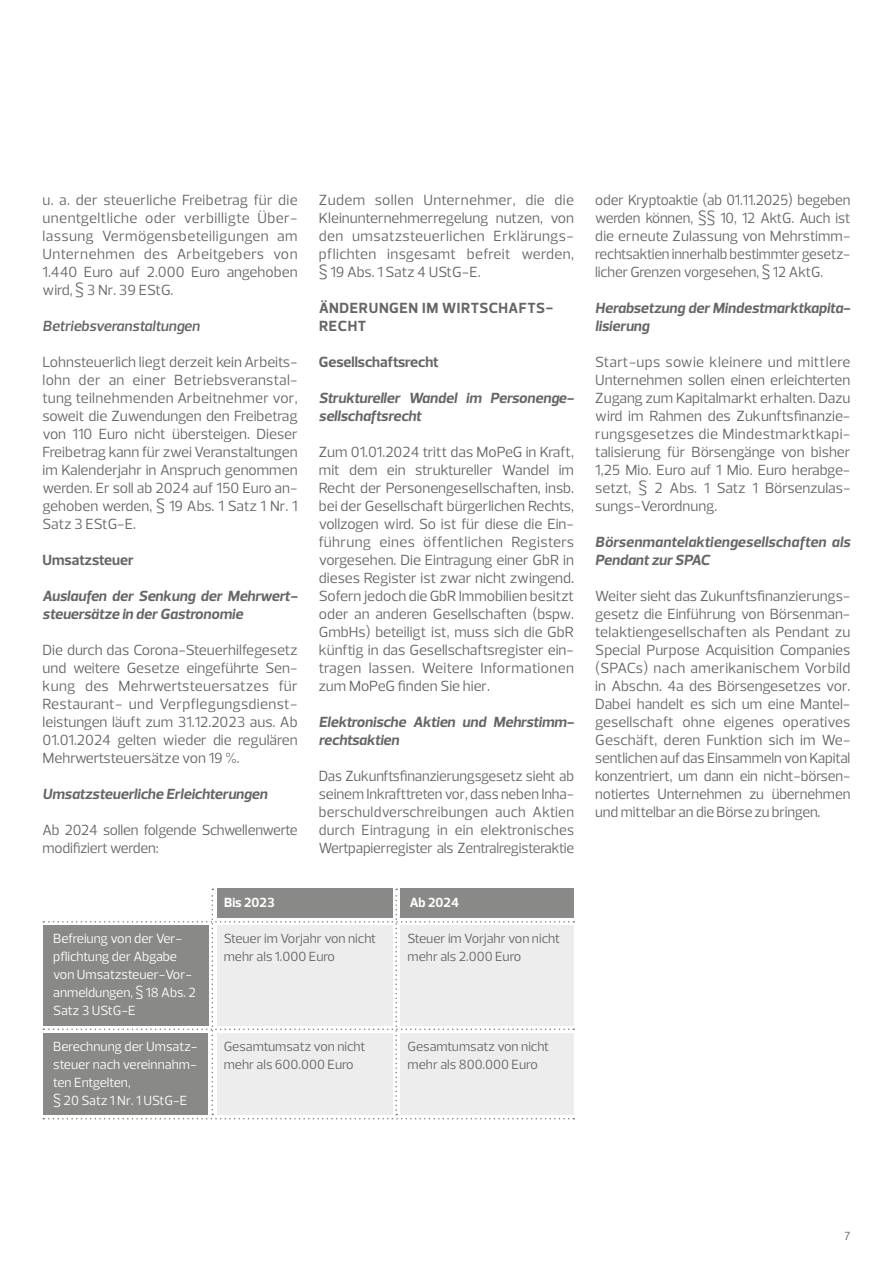
<style>
.page{position:relative;width:893px;height:1263px;background:#fff}
.page>*{position:absolute;margin:0;border:0;box-sizing:border-box;transform-origin:0 0}
.t1{font:15px/18px "Prelo";color:#666665;text-align:justify}
.t2{font:italic 700 15px/18px "Prelo";color:#666665}
.t3{font:15px/18px "Prelo";letter-spacing:.02em;color:#666665}
.t4{font:700 15px "Prelo";color:#666665}
.t5{font:700 15px/18px "Prelo";letter-spacing:.04em;color:#666665}
.t6{font:italic 600 15px "Prelo";color:#666665}
.t7{font:13.5px/18px "Prelo";color:#fff}
.t8{font:13.5px/18px "Prelo";color:#666665}
.t9{font:700 13.5px "Prelo";color:#fff}
.t10{font:12px "Prelo";color:#666665}
</style>
<div class="page">
<svg style="left:43px;top:889px;width:531px;height:230px;background:#cdcdcd"></svg>
<p class="t3" style="left:43px;top:191px;width:257px">u. a. der steuerliche Freibetrag für die unentgeltliche oder verbilligte Über&shy;lassung Vermögensbeteiligungen am Unternehmen des Arbeitgebers von 1.440 Euro auf 2.000 Euro angehoben wird, § 3 Nr. 39 EStG.</p>
<p class="t6" style="left:43px;top:316px;width:159px">Betriebsveranstaltungen</p>
<p class="t1" style="left:43px;top:353px;width:257px">Lohnsteuerlich liegt derzeit kein Arbeits&shy;lohn der an einer Betriebsveranstal&shy;tung teilnehmenden Arbeitnehmer vor, soweit die Zuwendungen den Freibetrag von 110 Euro nicht übersteigen. Dieser Freibetrag kann für zwei Veranstaltungen im Kalenderjahr in Anspruch genommen werden. Er soll ab 2024 auf 150 Euro an&shy;gehoben werden, § 19 Abs. 1 Satz 1 Nr. 1<br>Satz 3 EStG-E.</p>
<p class="t4" style="left:43px;top:550px;width:93px">Umsatzsteuer</p>
<p class="t2" style="left:43px;top:587px;width:257px">Auslaufen der Senkung der Mehrwert&shy;steuersätze in der Gastronomie</p>
<p class="t1" style="left:43px;top:641px;width:257px">Die durch das Corona-Steuerhilfegesetz und weitere Gesetze eingeführte Sen&shy;kung des Mehrwertsteuersatzes für Restaurant- und Verpflegungsdienst&shy;leistungen läuft zum 31.12.2023 aus. Ab 01.01.2024 gelten wieder die regulären Mehrwertsteuersätze von 19 %.</p>
<p class="t2" style="left:43px;top:785px;width:226px">Umsatzsteuerliche Erleichterungen</p>
<p class="t1" style="left:43px;top:821px;width:257px">Ab 2024 sollen folgende Schwellenwerte modifiziert werden:</p>
<p class="t1" style="left:319px;top:191px;width:257px">Zudem sollen Unternehmer, die die Kleinunternehmerregelung nutzen, von den umsatzsteuerlichen Erklärungs&shy;pflichten insgesamt befreit werden, § 19 Abs. 1 Satz 4 UStG-E.</p>
<p class="t5" style="left:319px;top:299px;width:236px">ÄNDERUNGEN IM WIRTSCHAFTS-<br>RECHT</p>
<p class="t4" style="left:319px;top:352px;width:121px">Gesellschaftsrecht</p>
<p class="t2" style="left:319px;top:389px;width:257px">Struktureller Wandel im Personenge&shy;sellschaftsrecht</p>
<p class="t1" style="left:319px;top:443px;width:257px">Zum 01.01.2024 tritt das MoPeG in Kraft, mit dem ein struktureller Wandel im Recht der Personengesellschaften, insb. bei der Gesellschaft bürgerlichen Rechts, vollzogen wird. So ist für diese die Ein&shy;führung eines öffentlichen Registers vorgesehen. Die Eintragung einer GbR in dieses Register ist zwar nicht zwingend.<br>Sofern jedoch die GbR Immobilien besitzt oder an anderen Gesellschaften (bspw.<br>GmbHs) beteiligt ist, muss sich die GbR künftig in das Gesellschaftsregister ein&shy;tragen lassen. Weitere Informationen zum MoPeG finden Sie hier.</p>
<p class="t2" style="left:319px;top:713px;width:257px">Elektronische Aktien und Mehrstimm&shy;rechtsaktien</p>
<p class="t1" style="left:319px;top:767px;width:257px">Das Zukunftsfinanzierungsgesetz sieht ab seinem Inkrafttreten vor, dass neben Inha&shy;berschuldverschreibungen auch Aktien durch Eintragung in ein elektronisches Wertpapierregister als Zentralregisteraktie</p>
<p class="t7" style="left:53px;top:929px;width:144px">Befreiung von der Ver&shy;pflichtung der Abgabe von Umsatzsteuer-Vor&shy;anmeldungen, § 18 Abs. 2<br>Satz 3 UStG-E</p>
<p class="t7" style="left:53px;top:1037px;width:146px">Berechnung der Umsatz&shy;steuer nach vereinnahm&shy;ten Entgelten,<br>§ 20 Satz 1 Nr. 1 UStG-E</p>
<p class="t9" style="left:224px;top:894px;width:52px">Bis 2023</p>
<p class="t9" style="left:410px;top:894px;width:51px">Ab 2024</p>
<p class="t8" style="left:224px;top:929px;width:154px">Steuer im Vorjahr von nicht mehr als 1.000 Euro</p>
<p class="t8" style="left:224px;top:1037px;width:143px">Gesamtumsatz von nicht mehr als 600.000 Euro</p>
<p class="t8" style="left:407px;top:929px;width:154px">Steuer im Vorjahr von nicht mehr als 2.000 Euro</p>
<p class="t8" style="left:407px;top:1037px;width:143px">Gesamtumsatz von nicht mehr als 800.000 Euro</p>
<p class="t1" style="left:595px;top:191px;width:257px">oder Kryptoaktie (ab 01.11.2025) begeben werden können, §§ 10, 12 AktG. Auch ist die erneute Zulassung von Mehrstimm&shy;rechtsaktien innerhalb bestimmter gesetz&shy;licher Grenzen vorgesehen, § 12 AktG.</p>
<p class="t2" style="left:595px;top:299px;width:257px">Herabsetzung der Mindestmarktkapita&shy;lisierung</p>
<p class="t1" style="left:595px;top:353px;width:257px;text-align:left">Start-ups sowie kleinere und mittlere Unternehmen sollen einen erleichterten Zugang zum Kapitalmarkt erhalten. Dazu wird im Rahmen des Zukunftsfinanzie&shy;rungsgesetzes die Mindestmarktkapi&shy;talisierung für Börsengänge von bisher 1,25 Mio. Euro auf 1 Mio. Euro herabge&shy;setzt, § 2 Abs. 1 Satz 1 Börsenzulas&shy;sungs-Verordnung.</p>
<p class="t2" style="left:595px;top:533px;width:257px">Börsenmantelaktiengesellschaften als<br>Pendant zur SPAC</p>
<p class="t1" style="left:595px;top:587px;width:257px;text-align:left">Weiter sieht das Zukunftsfinanzierungs&shy;gesetz die Einführung von Börsenman&shy;telaktiengesellschaften als Pendant zu Special Purpose Acquisition Companies (SPACs) nach amerikanischem Vorbild in Abschn. 4a des Börsengesetzes vor.<br>Dabei handelt es sich um eine Mantel&shy;gesellschaft ohne eigenes operatives Geschäft, deren Funktion sich im We&shy;sentlichen auf das Einsammeln von Kapital konzentriert, um dann ein nicht-börsen&shy;notiertes Unternehmen zu übernehmen und mittelbar an die Börse zu bringen.</p>
<p class="t10" style="left:844px;top:1228px;width:7px">7</p>
</div>
